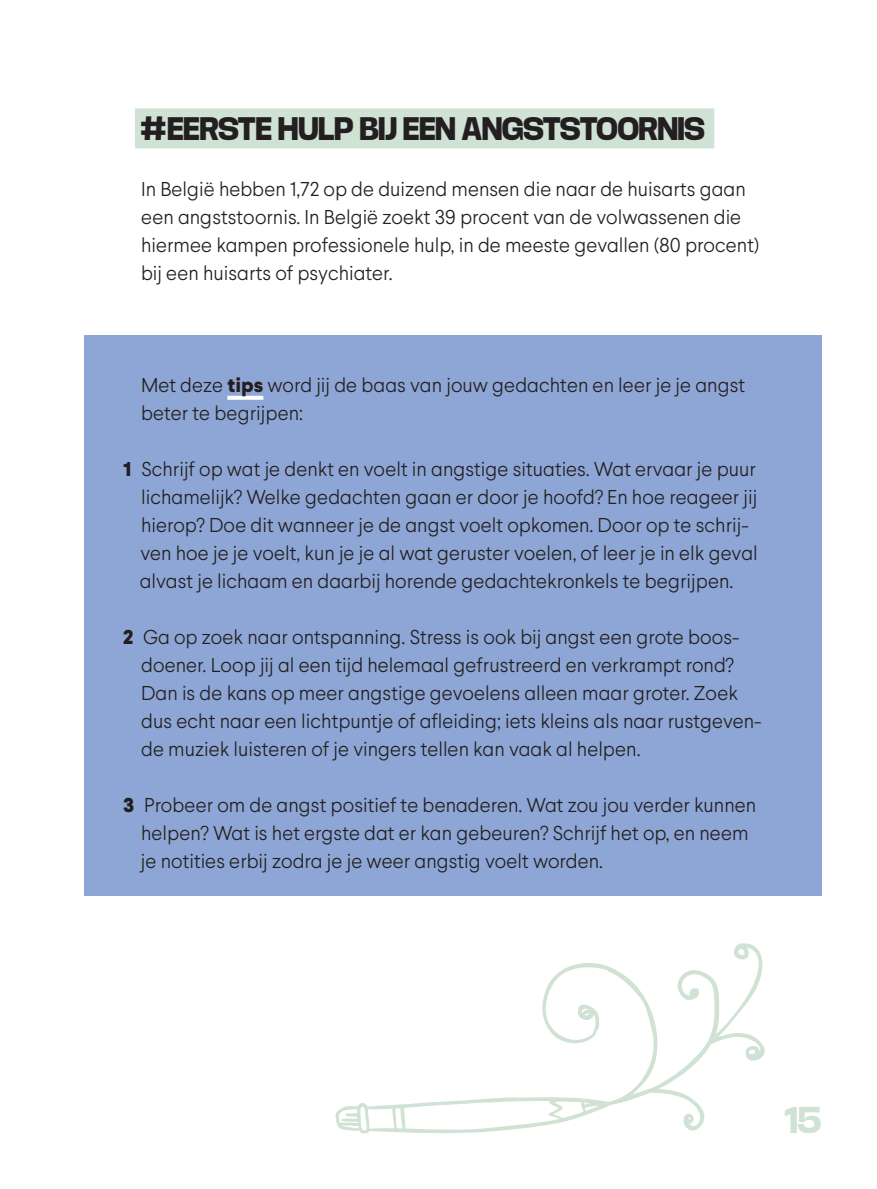
<style>
.page{position:relative;width:877px;height:1189px;background:#fff}
.page>*{position:absolute;margin:0;border:0;box-sizing:border-box;transform-origin:0 0}
.t1{font:700 32px "Media Sans";color:#cfe2d3}
.t2{font:700 28px "Media Sans";color:#231f20}
.t3{font:300 20px/28px "Larsseit";color:#231f20}
.s1{font-family:"Fedra Sans Pro";font-weight:500;font-size:42px}
.s2{font-weight:800}
</style>
<div class="page">
<div style="left:84px;top:336px;width:737px;height:560px;background:#8ea6d5"></div>
<div style="left:135px;top:108px;width:579px;height:40px;background:#cfe2d3"></div>
<svg style="left:227px;top:396px;width:36px;height:4px"></svg>
<svg style="left:335px;top:1097px;width:205px;height:37px"></svg>
<svg style="left:540px;top:943px;width:225px;height:188px"></svg>
<h2 class="t2" style="left:140px;top:112px;width:566px"><span class="s1">#</span>EERSTE HULP BIJ EEN ANGSTSTOORNIS</h2>
<p class="t3" style="left:141px;top:174px;width:619px">In België hebben 1,72 op de duizend mensen die naar de huisarts gaan een angststoornis. In België zoekt 39 procent van de volwassenen die hiermee kampen professionele hulp, in de meeste gevallen (80 procent) bij een huisarts of psychiater.</p>
<p class="t3" style="left:141px;top:370px;width:605px">Met deze <span class="s2">tips</span> word jij de baas van jouw gedachten en leer je je angst beter te begrijpen:</p>
<p class="t3" style="left:140px;top:454px;width:619px;text-indent:-17px"><span class="s2">1</span> Schrijf op wat je denkt en voelt in angstige situaties. Wat ervaar je puur lichamelijk? Welke gedachten gaan er door je hoofd? En hoe reageer jij hierop? Doe dit wanneer je de angst voelt opkomen. Door op te schrij&shy;ven hoe je je voelt, kun je je al wat geruster voelen, of leer je in elk geval alvast je lichaam en daarbij horende gedachtekronkels te begrijpen.</p>
<p class="t3" style="left:141px;top:622px;width:622px;text-indent:-18px"><span class="s2">2</span> Ga op zoek naar ontspanning. Stress is ook bij angst een grote boos&shy;doener. Loop jij al een tijd helemaal gefrustreerd en verkrampt rond?<br>Dan is de kans op meer angstige gevoelens alleen maar groter. Zoek dus echt naar een lichtpuntje of afleiding; iets kleins als naar rustgeven&shy;de muziek luisteren of je vingers tellen kan vaak al helpen.</p>
<p class="t3" style="left:141px;top:790px;width:616px;text-indent:-18px"><span class="s2">3</span> Probeer om de angst positief te benaderen. Wat zou jou verder kunnen helpen? Wat is het ergste dat er kan gebeuren? Schrijf het op, en neem je notities erbij zodra je je weer angstig voelt worden.</p>
<h1 class="t1" style="left:784px;top:1101px;width:38px">15</h1>
</div>
